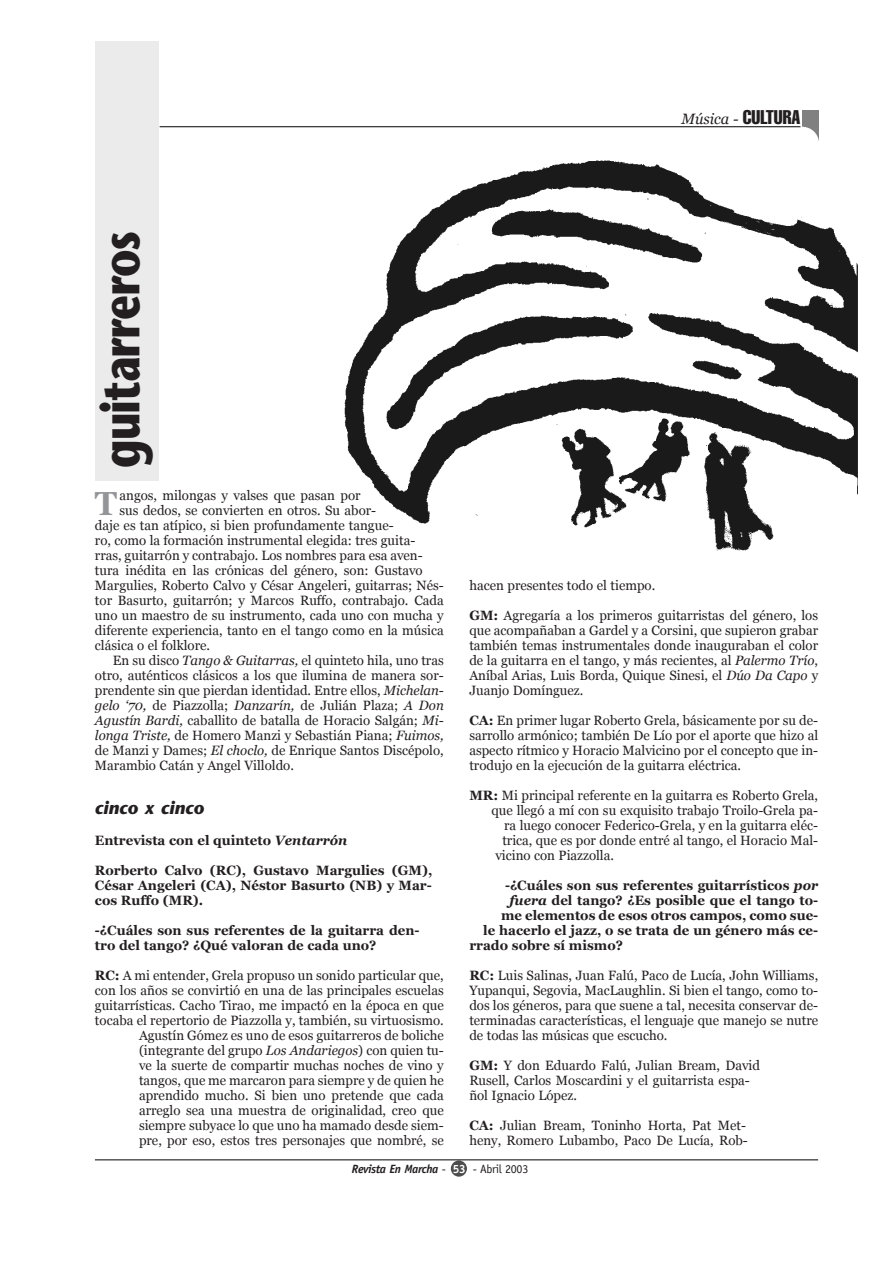
<style>
.page{position:relative;width:893px;height:1263px;background:#fff}
.page>*{position:absolute;margin:0;border:0;box-sizing:border-box;transform-origin:0 0}
.t1{font:700 54px "Stone Sans";letter-spacing:-.025em;color:#231f20;scale:.8 1}
.t2{font:700 33.3px "Georgia";color:#939598}
.t3{font:italic 700 18px "Stone Sans";color:#231f20}
.t4{font:italic 15px "Georgia";color:#231f20}
.t5{font:13.5px/15px "Georgia";color:#231f20;text-align:justify}
.t6{font:700 13.5px/15px "Georgia";color:#231f20;text-align:justify}
.t7{font:italic 700 12px "Officina Sans";letter-spacing:-.03em;color:#231f20}
.s1{font-family:"Helvetica";font-style:normal;font-stretch:extra-condensed;font-size:19.5px}
.s2{font-style:italic}
.s3{font-weight:700}
.s4{font-weight:400;font-style:normal}
.s5{font-style:normal;color:#fff}
</style>
<div class="page">
<hr style="left:160px;top:126px;width:640px;height:1px;background:#000">
<img style="left:802px;top:111px;width:16px;height:26px">
<img style="left:344px;top:160px;width:514px;height:391px">
<div style="left:95px;top:41px;width:63px;height:440px;background:#ebebeb"></div>
<div style="left:451px;top:1161px;width:16px;height:16px;background:#4d4d4d;border-radius:50%"></div>
<hr style="left:95px;top:1160px;width:723px;height:1px;background:#000">
<p class="t4" style="left:681px;top:110px;width:120px">Música - <span class="s1">CULTURA</span></p>
<h1 class="t1" style="left:100px;top:468px;width:298px;rotate:-90deg">guitarreros</h1>
<h2 class="t2" style="left:95px;top:485px;width:24px">T</h2>
<p class="t5" style="left:119px;top:488px;width:242px">angos, milongas y valses que pasan por</p>
<p class="t5" style="left:119px;top:503px;width:258px">sus dedos, se convierten en otros. Su abor-</p>
<p class="t5" style="left:95px;top:518px;width:300px">daje es tan atípico, si bien profundamente tangue-</p>
<p class="t5" style="left:95px;top:533px;width:322px">ro, como la formación instrumental elegida: tres guita-</p>
<p class="t5" style="left:95px;top:548px;width:329px">rras, guitarrón y contrabajo. Los nombres para esa aven-</p>
<p class="t5" style="left:95px;top:563px;width:329px">tura inédita en las crónicas del género, son: Gustavo</p>
<p class="t5" style="left:95px;top:578px;width:350px">Margulies, Roberto Calvo y César Angeleri, guitarras; Nés-</p>
<p class="t5" style="left:95px;top:593px;width:350px">tor Basurto, guitarrón; y Marcos Ruffo, contrabajo. Cada</p>
<p class="t5" style="left:95px;top:608px;width:350px">uno un maestro de su instrumento, cada uno con mucha y</p>
<p class="t5" style="left:95px;top:623px;width:350px">diferente experiencia, tanto en el tango como en la música</p>
<p class="t5" style="left:95px;top:638px;width:117px">clásica o el folklore.</p>
<p class="t5" style="left:113px;top:653px;width:332px">En su disco <span class="s2">Tango &amp; Guitarras,</span> el quinteto hila, uno tras</p>
<p class="t5" style="left:95px;top:668px;width:350px">otro, auténticos clásicos a los que ilumina de manera sor-</p>
<p class="t5" style="left:95px;top:683px;width:350px">prendente sin que pierdan identidad. Entre ellos, <span class="s2">Michelan-</span></p>
<p class="t5" style="left:95px;top:698px;width:350px"><span class="s2">gelo ‘70,</span> de Piazzolla; <span class="s2">Danzarín,</span> de Julián Plaza; <span class="s2">A Don</span></p>
<p class="t5" style="left:95px;top:713px;width:350px"><span class="s2">Agustín Bardi,</span> caballito de batalla de Horacio Salgán; <span class="s2">Mi-</span></p>
<p class="t5" style="left:95px;top:728px;width:350px"><span class="s2">longa Triste,</span> de Homero Manzi y Sebastián Piana; <span class="s2">Fuimos,</span></p>
<p class="t5" style="left:95px;top:743px;width:350px">de Manzi y Dames; <span class="s2">El choclo,</span> de Enrique Santos Discépolo,</p>
<p class="t5" style="left:95px;top:758px;width:200px">Marambio Catán y Angel Villoldo.</p>
<h3 class="t3" style="left:95px;top:801px;width:111px">cinco x cinco</h3>
<p class="t6" style="left:95px;top:833px;width:254px">Entrevista con el quinteto <span class="s2">Ventarrón</span></p>
<p class="t6" style="left:95px;top:863px;width:339px">Rorberto Calvo (RC), Gustavo Margulies (GM), César Angeleri (CA), Néstor Basurto (NB) y Mar&shy;cos Ruffo (MR).</p>
<p class="t6" style="left:95px;top:923px;width:326px">-¿Cuáles son sus referentes de la guitarra den&shy;tro del tango? ¿Qué valoran de cada uno?</p>
<p class="t5" style="left:95px;top:968px;width:350px;text-align:right"><span class="s3">RC:</span> A mi entender, Grela propuso un sonido particular que, con los años se convirtió en una de las principales escuelas guitarrísticas. Cacho Tirao, me impactó en la época en que tocaba el repertorio de Piazzolla y, también, su virtuosismo.<br>Agustín Gómez es uno de esos guitarreros de boliche (integrante del grupo <span class="s2">Los Andariegos</span>) con quien tu-<br>ve la suerte de compartir muchas noches de vino y tangos, que me marcaron para siempre y de quien he aprendido mucho. Si bien uno pretende que cada arreglo sea una muestra de originalidad, creo que siempre subyace lo que uno ha mamado desde siem-<br>pre, por eso, estos tres personajes que nombré, se</p>
<p class="t5" style="left:469px;top:578px;width:187px">hacen presentes todo el tiempo.</p>
<p class="t5" style="left:469px;top:608px;width:350px"><span class="s3">GM:</span> Agregaría a los primeros guitarristas del género, los que acompañaban a Gardel y a Corsini, que supieron grabar también temas instrumentales donde inauguraban el color de la guitarra en el tango, y más recientes, al <span class="s2">Palermo Trío</span>, Aníbal Arias, Luis Borda, Quique Sinesi, el <span class="s2">Dúo Da Capo</span> y Juanjo Domínguez.</p>
<p class="t5" style="left:469px;top:713px;width:350px"><span class="s3">CA:</span> En primer lugar Roberto Grela, básicamente por su de&shy;sarrollo armónico; también De Lío por el aporte que hizo al aspecto rítmico y Horacio Malvicino por el concepto que in&shy;trodujo en la ejecución de la guitarra eléctrica.</p>
<p class="t5" style="left:469px;top:788px;width:350px"><span class="s3">MR:</span> Mi principal referente en la guitarra es Roberto Grela,</p>
<p class="t5" style="left:491px;top:803px;width:328px">que llegó a mí con su exquisito trabajo Troilo-Grela pa-</p>
<p class="t5" style="left:504px;top:818px;width:315px">ra luego conocer Federico-Grela, y en la guitarra eléc-</p>
<p class="t5" style="left:502px;top:833px;width:317px">trica, que es por donde entré al tango, el Horacio Mal-</p>
<p class="t5" style="left:495px;top:848px;width:120px">vicino con Piazzolla.</p>
<p class="t6" style="left:505px;top:878px;width:315px">-¿Cuáles son sus referentes guitarrísticos <span class="s2">por</span></p>
<p class="t6" style="left:509px;top:893px;width:310px"><span class="s2">fuera</span> del tango? ¿Es posible que el tango to-</p>
<p class="t6" style="left:501px;top:908px;width:319px">me elementos de esos otros campos, como sue-</p>
<p class="t6" style="left:483px;top:923px;width:336px">le hacerlo el jazz, o se trata de un género más ce-</p>
<p class="t6" style="left:469px;top:938px;width:155px">rrado sobre sí mismo?</p>
<p class="t5" style="left:469px;top:968px;width:350px"><span class="s3">RC:</span> Luis Salinas, Juan Falú, Paco de Lucía, John Williams, Yupanqui, Segovia, MacLaughlin. Si bien el tango, como to&shy;dos los géneros, para que suene a tal, necesita conservar de&shy;terminadas características, el lenguaje que manejo se nutre de todas las músicas que escucho.</p>
<p class="t5" style="left:469px;top:1058px;width:292px;text-align:left"><span class="s3">GM:</span> Y don Eduardo Falú, Julian Bream, David<br>Rusell, Carlos Moscardini y el guitarrista espa&shy;ñol Ignacio López.</p>
<p class="t5" style="left:469px;top:1118px;width:280px"><span class="s3">CA:</span> Julian Bream, Toninho Horta, Pat Met&shy;heny, Romero Lubambo, Paco De Lucía, Rob-</p>
<p class="t7" style="left:352px;top:1164px;width:178px">Revista En Marcha <span class="s4">-</span> <span class="s5">53</span> <span class="s4">- Abril 2003</span></p>
</div>
